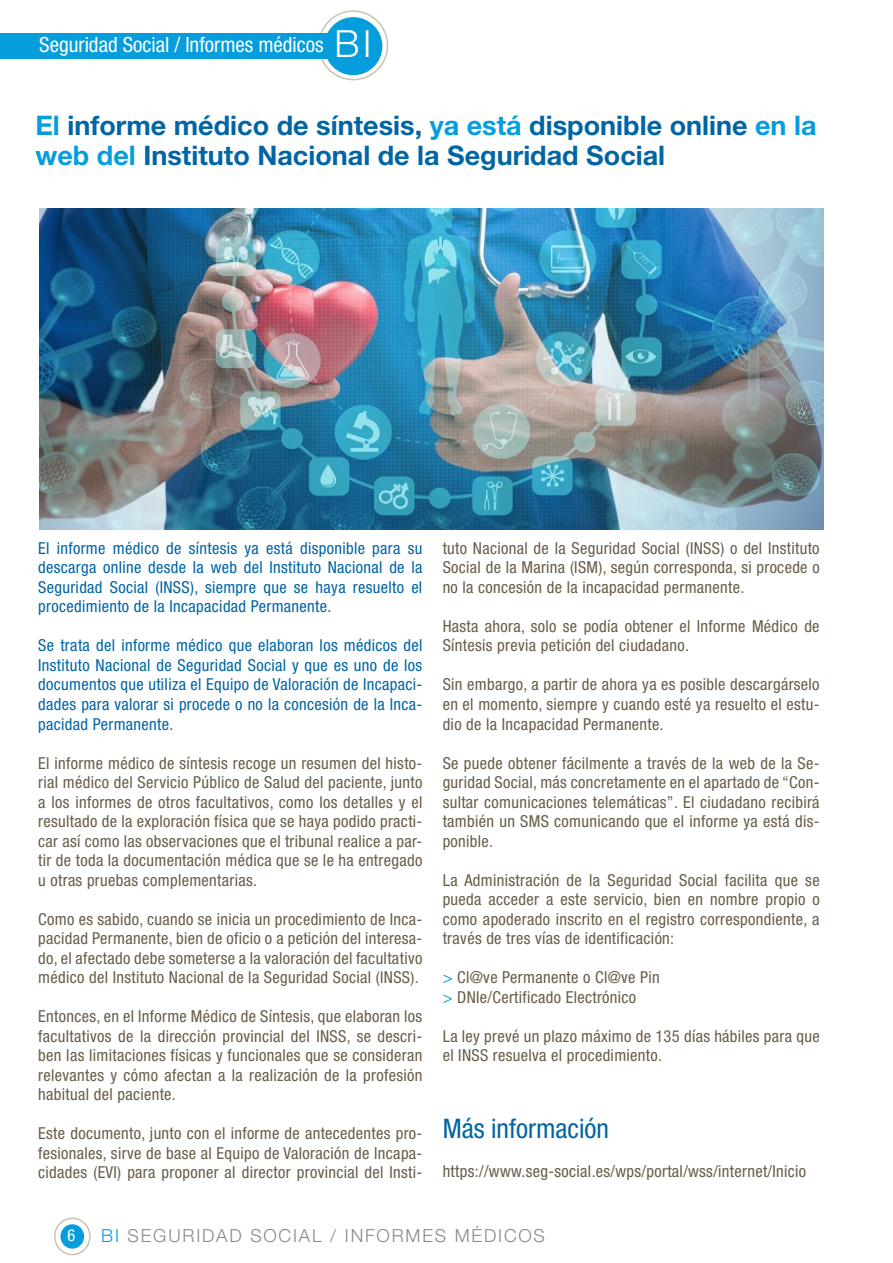
<style>
.page{position:relative;width:893px;height:1263px;background:#fff}
.page>*{position:absolute;margin:0;border:0;box-sizing:border-box;transform-origin:0 0}
.t1{font:300 37.5px "Helvetica Neue LT Std";color:#fff}
.t2{font:700 27px/30px "Helvetica Neue LT Std";color:#0065a4}
.t3{font:condensed 27px "Helvetica Neue LT Std";color:#0065a4}
.t4{font:condensed 21px "Helvetica Neue LT Std";color:#fff}
.t5{font:300 18px "Helvetica Neue LT Std";letter-spacing:.1em;color:#8e8885}
.t6{font:condensed 16.5px/19.5px "Helvetica Neue LT Std";letter-spacing:.02em;color:#685d49;text-align:justify}
.t7{font:condensed 16.5px/19.5px "Helvetica Neue LT Std";letter-spacing:.02em;color:#0065a4;text-align:justify}
.t8{font:condensed 16.5px "Helvetica Neue LT Std";color:#fff}
.s1{color:#069ddc}
</style>
<div class="page">
<svg style="left:55px;top:1218px;width:35px;height:36px"></svg>
<div style="left:54px;top:1217px;width:37px;height:38px;border:2px solid #cbc2b7;border-radius:50%"></div>
<div style="left:61px;top:1225px;width:22px;height:23px;background:#069ddc;border-radius:50%"></div>
<div style="left:61px;top:1224px;width:23px;height:24px;border:2px solid #069ddc;border-radius:50%"></div>
<svg style="left:319px;top:11px;width:68px;height:69px"></svg>
<div style="left:318px;top:10px;width:70px;height:70px;border:2px solid #cbc2b7;border-radius:50%"></div>
<div style="left:325px;top:18px;width:57px;height:56px;background:#069ddc;border-radius:50%"></div>
<div style="left:324px;top:17px;width:58px;height:58px;border:2px solid #069ddc;border-radius:50%"></div>
<div style="left:0;top:33px;width:331px;height:26px;background:#069ddc"></div>
<img style="left:39px;top:208px;width:784px;height:322px">
<p class="t4" style="left:39px;top:33px;width:286px">Seguridad Social / Informes médicos</p>
<p class="t1" style="left:334px;top:21px;width:39px">BI</p>
<p class="t2" style="left:35px;top:110px;width:783px"><span class="s1">El</span> informe médico de síntesis, <span class="s1">ya está</span> disponible online <span class="s1">en la web del</span> Instituto Nacional de la Seguridad Social</p>
<p class="t7" style="left:38px;top:538px;width:386px">El informe médico de síntesis ya está disponible para su descarga online desde la web del Instituto Nacional de la Seguridad Social (INSS), siempre que se haya resuelto el procedimiento de la Incapacidad Permanente.</p>
<p class="t7" style="left:38px;top:636px;width:386px">Se trata del informe médico que elaboran los médicos del Instituto Nacional de Seguridad Social y que es uno de los documentos que utiliza el Equipo de Valoración de Incapaci&shy;dades para valorar si procede o no la concesión de la Inca&shy;pacidad Permanente.</p>
<p class="t6" style="left:38px;top:753px;width:386px">El informe médico de síntesis recoge un resumen del histo&shy;rial médico del Servicio Público de Salud del paciente, junto a los informes de otros facultativos, como los detalles y el resultado de la exploración física que se haya podido practi&shy;car así como las observaciones que el tribunal realice a par&shy;tir de toda la documentación médica que se le ha entregado u otras pruebas complementarias.</p>
<p class="t6" style="left:38px;top:909px;width:386px">Como es sabido, cuando se inicia un procedimiento de Inca&shy;pacidad Permanente, bien de oficio o a petición del interesa&shy;do, el afectado debe someterse a la valoración del facultativo médico del Instituto Nacional de la Seguridad Social (INSS).</p>
<p class="t6" style="left:38px;top:1006px;width:386px">Entonces, en el Informe Médico de Síntesis, que elaboran los facultativos de la dirección provincial del INSS, se descri&shy;ben las limitaciones físicas y funcionales que se consideran relevantes y cómo afectan a la realización de la profesión habitual del paciente.</p>
<p class="t6" style="left:38px;top:1123px;width:386px">Este documento, junto con el informe de antecedentes pro&shy;fesionales, sirve de base al Equipo de Valoración de Incapa&shy;cidades (EVI) para proponer al director provincial del Insti-</p>
<p class="t6" style="left:443px;top:538px;width:378px">tuto Nacional de la Seguridad Social (INSS) o del Instituto Social de la Marina (ISM), según corresponda, si procede o no la concesión de la incapacidad permanente.</p>
<p class="t6" style="left:443px;top:616px;width:378px">Hasta ahora, solo se podía obtener el Informe Médico de<br>Síntesis previa petición del ciudadano.</p>
<p class="t6" style="left:443px;top:675px;width:378px">Sin embargo, a partir de ahora ya es posible descargárselo en el momento, siempre y cuando esté ya resuelto el estu&shy;dio de la Incapacidad Permanente.</p>
<p class="t6" style="left:443px;top:753px;width:378px">Se puede obtener fácilmente a través de la web de la Se&shy;guridad Social, más concretamente en el apartado de “Con&shy;sultar comunicaciones telemáticas”. El ciudadano recibirá también un SMS comunicando que el informe ya está dis&shy;ponible.</p>
<p class="t6" style="left:443px;top:870px;width:378px">La Administración de la Seguridad Social facilita que se pueda acceder a este servicio, bien en nombre propio o como apoderado inscrito en el registro correspondiente, a través de tres vías de identificación:</p>
<p class="t6" style="left:443px;top:967px;width:219px"><span class="s1">&gt;</span> Cl@ve Permanente o Cl@ve Pin</p>
<p class="t6" style="left:443px;top:987px;width:195px"><span class="s1">&gt;</span> DNIe/Certificado Electrónico</p>
<p class="t6" style="left:443px;top:1026px;width:378px">La ley prevé un plazo máximo de 135 días hábiles para que el INSS resuelva el procedimiento.</p>
<p class="t3" style="left:443px;top:1112px;width:168px">Más información</p>
<p class="t6" style="left:443px;top:1161px;width:365px">https://www.seg-social.es/wps/portal/wss/internet/Inicio</p>
<p class="t8" style="left:67px;top:1226px;width:9px">6</p>
<p class="t5" style="left:101px;top:1225px;width:445px"><span class="s1">BI</span> SEGURIDAD SOCIAL / INFORMES MÉDICOS</p>
</div>
